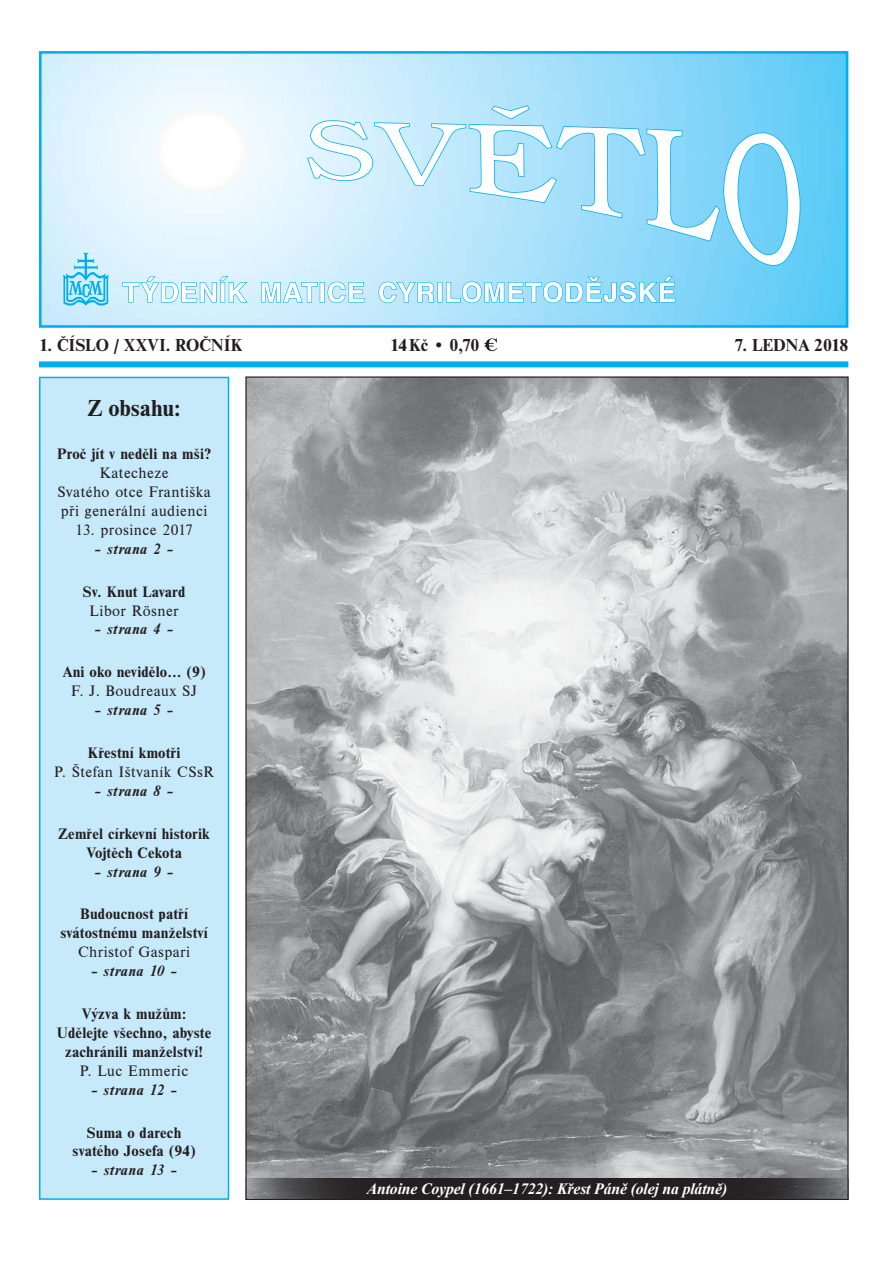
<style>
.page{position:relative;width:893px;height:1263px;background:#fff}
.page>*{position:absolute;margin:0;border:0;box-sizing:border-box;transform-origin:0 0}
.t1{font:700 24px "Nimbus Rom DEE";letter-spacing:-.005em;color:#231f20}
.t2{font:700 18px "Nimbus Rom DEE";color:#231f20}
.t3{font:700 15.75px/18.9px "Nimbus Rom DEE";letter-spacing:.01em;color:#231f20;text-align:center}
.t4{font:15.75px/18.9px "Nimbus Rom DEE";letter-spacing:.025em;color:#231f20;text-align:center}
.t5{font:italic 700 15.75px "Nimbus Rom DEE";letter-spacing:.025em;color:#231f20}
.t6{font:italic 700 15.75px "Times New Roman";letter-spacing:-.01em;color:#fff}
</style>
<div class="page">
<div style="left:40px;top:377px;width:188px;height:822px;background:#c7eafb"></div>
<div style="left:39px;top:377px;width:190px;height:823px;border:2px solid #00aeef"></div>
<img style="left:43px;top:55px;width:801px;height:269px">
<div style="left:39px;top:51px;width:809px;height:277px;border:3px solid #00aeef"></div>
<svg style="left:63px;top:253px;width:46px;height:53px;background:#8bd8f7"></svg>
<svg style="left:122px;top:104px;width:679px;height:327px"></svg>
<img style="left:247px;top:379px;width:599px;height:799px">
<img style="left:247px;top:1178px;width:599px;height:20px">
<div style="left:39px;top:361px;width:809px;height:6px;background:#00aeef"></div>
<p class="t2" style="left:39px;top:338px;width:205px">1. ČÍSLO / XXVI. ROČNÍK</p>
<p class="t2" style="left:390px;top:338px;width:91px">14 Kč • 0,70</p>
<p class="t2" style="left:734px;top:338px;width:115px">7. LEDNA 2018</p>
<h1 class="t1" style="left:87px;top:399px;width:95px">Z obsahu:</h1>
<p class="t3" style="left:57px;top:446px;width:156px">Proč jít v neděli na mši?</p>
<p class="t4" style="left:57px;top:465px;width:155px">Katecheze<br>Svatého otce Františka při generální audienci</p>
<p class="t4" style="left:75px;top:521px;width:119px">13. prosince 2017</p>
<p class="t5" style="left:94px;top:542px;width:81px">– strana 2 –</p>
<p class="t3" style="left:83px;top:583px;width:104px">Sv. Knut Lavard</p>
<p class="t4" style="left:89px;top:602px;width:91px">Libor Rösner</p>
<p class="t5" style="left:94px;top:623px;width:81px">– strana 4 –</p>
<p class="t3" style="left:63px;top:664px;width:144px">Ani oko nevidělo… (9)</p>
<p class="t4" style="left:71px;top:683px;width:128px">F. J. Boudreaux SJ</p>
<p class="t5" style="left:94px;top:704px;width:81px">– strana 5 –</p>
<p class="t3" style="left:88px;top:745px;width:94px">Křestní kmotři</p>
<p class="t4" style="left:54px;top:764px;width:161px">P. Štefan Ištvaník CSsR</p>
<p class="t5" style="left:94px;top:784px;width:81px">– strana 8 –</p>
<p class="t3" style="left:58px;top:825px;width:153px">Zemřel církevní historik<br>Vojtěch Cekota</p>
<p class="t5" style="left:94px;top:865px;width:81px">– strana 9 –</p>
<p class="t3" style="left:60px;top:906px;width:149px">Budoucnost patří svátostnému manželství</p>
<p class="t4" style="left:78px;top:944px;width:114px">Christof Gaspari</p>
<p class="t5" style="left:91px;top:965px;width:88px">– strana 10 –</p>
<p class="t3" style="left:57px;top:1006px;width:156px">Výzva k mužům:<br>Udělejte všechno, abyste zachránili manželství!</p>
<p class="t4" style="left:80px;top:1062px;width:110px">P. Luc Emmeric</p>
<p class="t5" style="left:91px;top:1083px;width:88px">– strana 12 –</p>
<p class="t3" style="left:72px;top:1124px;width:125px">Suma o darech svatého Josefa (94)</p>
<p class="t5" style="left:91px;top:1164px;width:88px">– strana 13 –</p>
<p class="t6" style="left:367px;top:1180px;width:362px">Antoine Coypel (1661–1722): Křest Páně (olej na plátně)</p>
</div>
